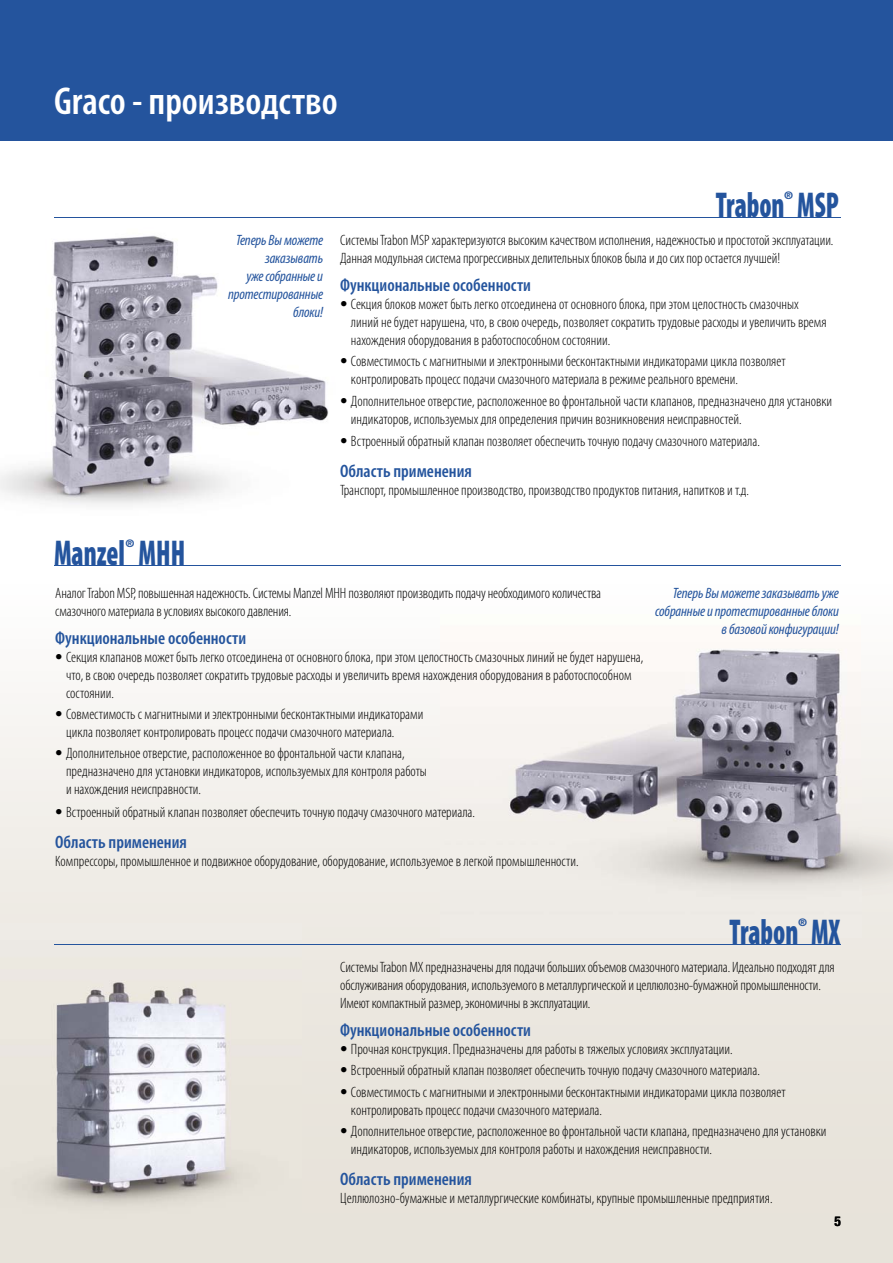
<style>
.page{position:relative;width:893px;height:1263px;background:#fff}
.page>*{position:absolute;margin:0;border:0;box-sizing:border-box;transform-origin:0 0}
.t1{font:600 condensed 39px "Myriad Pro";color:#fff}
.t2{font:900 condensed 36px "Myriad Pro";color:#24549d;scale:.75 1}
.t3{font:600 condensed 18px "Myriad Pro";color:#24549d}
.t4{font:300 condensed 15px/18px "Myriad Pro";color:#000}
.t5{font:italic condensed 15px/18px "Myriad Pro";letter-spacing:-.01em;color:#24549d;text-align:right}
.t6{font:700 condensed 13.5px "Helvetica Neue LT Std";color:#000}
.t7{font:10.5px "Helvetica LT Std Comp";color:#24549d}
.s1{font-family:"Helvetica Neue LT Std"}
</style>
<div class="page">
<svg style="left:0;top:693px;width:893px;height:570px;background:#ece8e1"></svg>
<img style="left:0;top:923px;width:301px;height:297px">
<img style="left:440px;top:648px;width:453px;height:289px">
<img style="left:0;top:235px;width:329px;height:270px">
<div style="left:0;top:0;width:893px;height:140px;background:#24549d"></div>
<hr style="left:54px;top:565px;width:787px;height:1px;background:#24549d">
<hr style="left:54px;top:944px;width:787px;height:1px;background:#24549d">
<hr style="left:54px;top:217px;width:787px;height:1px;background:#24549d">
<h1 class="t1" style="left:54px;top:87px;width:285px">Graco - производство</h1>
<p class="t7" style="left:785px;top:192px;width:10px">®</p>
<h2 class="t2" style="left:716px;top:191px;width:166px">Trabon MSP</h2>
<p class="t7" style="left:126px;top:540px;width:10px">®</p>
<h2 class="t2" style="left:54px;top:540px;width:176px">Manzel MHH</h2>
<p class="t5" style="left:228px;top:233px;width:97px">Теперь Вы можете заказывать<br>уже собранные и протестированные блоки!</p>
<p class="t4" style="left:340px;top:233px;width:495px">Системы Trabon MSP характеризуются высоким качеством исполнения, надежностью и простотой эксплуатации.<br>Данная модульная система прогрессивных делительных блоков была и до сих пор остается лучшей!</p>
<p class="t3" style="left:340px;top:278px;width:192px">Функциональные особенности</p>
<p class="t4" style="left:351px;top:296px;width:477px;text-indent:-11px"><span class="s1">•</span> Секция блоков может быть легко отсоединена от основного блока, при этом целостность смазочных линий не будет нарушена, что, в свою очередь, позволяет сократить трудовые расходы и увеличить время нахождения оборудования в работоспособном состоянии.</p>
<p class="t4" style="left:351px;top:354px;width:436px;text-indent:-11px"><span class="s1">•</span> Совместимость с магнитными и электронными бесконтактными индикаторами цикла позволяет контролировать процесс подачи смазочного материала в режиме реального времени.</p>
<p class="t4" style="left:351px;top:393px;width:483px;text-indent:-11px"><span class="s1">•</span> Дополнительное отверстие, расположенное во фронтальной части клапанов, предназначено для установки индикаторов, используемых для определения причин возникновения неисправностей.</p>
<p class="t4" style="left:340px;top:434px;width:421px"><span class="s1">•</span> Встроенный обратный клапан позволяет обеспечить точную подачу смазочного материала.</p>
<p class="t3" style="left:340px;top:464px;width:133px">Область применения</p>
<p class="t4" style="left:340px;top:483px;width:410px">Транспорт, промышленное производство, производство продуктов питания, напитков и т.д.</p>
<p class="t4" style="left:55px;top:586px;width:547px">Аналог Trabon MSP, повышенная надежность. Системы Manzel MHH позволяют производить подачу необходимого количества смазочного материала в условиях высокого давления.</p>
<p class="t3" style="left:55px;top:631px;width:192px">Функциональные особенности</p>
<p class="t4" style="left:66px;top:649px;width:579px;text-indent:-11px"><span class="s1">•</span> Секция клапанов может быть легко отсоединена от основного блока, при этом целостность смазочных линий не будет нарушена, что, в свою очередь позволяет сократить трудовые расходы и увеличить время нахождения оборудования в работоспособном состоянии.</p>
<p class="t4" style="left:66px;top:707px;width:359px;text-indent:-11px"><span class="s1">•</span> Совместимость с магнитными и электронными бесконтактными индикаторами цикла позволяет контролировать процесс подачи смазочного материала.</p>
<p class="t4" style="left:66px;top:746px;width:362px;text-indent:-11px"><span class="s1">•</span> Дополнительное отверстие, расположенное во фронтальной части клапана, предназначено для установки индикаторов, используемых для контроля работы и нахождения неисправности.</p>
<p class="t4" style="left:55px;top:805px;width:421px"><span class="s1">•</span> Встроенный обратный клапан позволяет обеспечить точную подачу смазочного материала.</p>
<p class="t3" style="left:55px;top:835px;width:133px">Область применения</p>
<p class="t4" style="left:55px;top:854px;width:525px">Компрессоры, промышленное и подвижное оборудование, оборудование, используемое в легкой промышленности.</p>
<p class="t5" style="left:655px;top:586px;width:185px">Теперь Вы можете заказывать уже собранные и протестированные блоки в базовой конфигурации!</p>
<p class="t7" style="left:798px;top:919px;width:10px">®</p>
<p class="t4" style="left:340px;top:960px;width:496px">Системы Trabon MX предназначены для подачи больших объемов смазочного материала. Идеально подходят для обслуживания оборудования, используемого в металлургической и целлюлозно-бумажной промышленности.<br>Имеют компактный размер, экономичны в эксплуатации.</p>
<p class="t3" style="left:340px;top:1023px;width:192px">Функциональные особенности</p>
<p class="t4" style="left:340px;top:1042px;width:394px"><span class="s1">•</span> Прочная конструкция. Предназначены для работы в тяжелых условиях эксплуатации.</p>
<p class="t4" style="left:340px;top:1063px;width:421px"><span class="s1">•</span> Встроенный обратный клапан позволяет обеспечить точную подачу смазочного материала.</p>
<p class="t4" style="left:351px;top:1084px;width:436px;text-indent:-11px"><span class="s1">•</span> Совместимость с магнитными и электронными бесконтактными индикаторами цикла позволяет контролировать процесс подачи смазочного материала.</p>
<p class="t4" style="left:351px;top:1123px;width:477px;text-indent:-11px"><span class="s1">•</span> Дополнительное отверстие, расположенное во фронтальной части клапана, предназначено для установки индикаторов, используемых для контроля работы и нахождения неисправности.</p>
<p class="t3" style="left:340px;top:1172px;width:133px">Область применения</p>
<p class="t4" style="left:340px;top:1190px;width:434px">Целлюлозно-бумажные и металлургические комбинаты, крупные промышленные предприятия.</p>
<h2 class="t2" style="left:729px;top:918px;width:149px">Trabon MX</h2>
<p class="t6" style="left:834px;top:1216px;width:8px">5</p>
</div>
